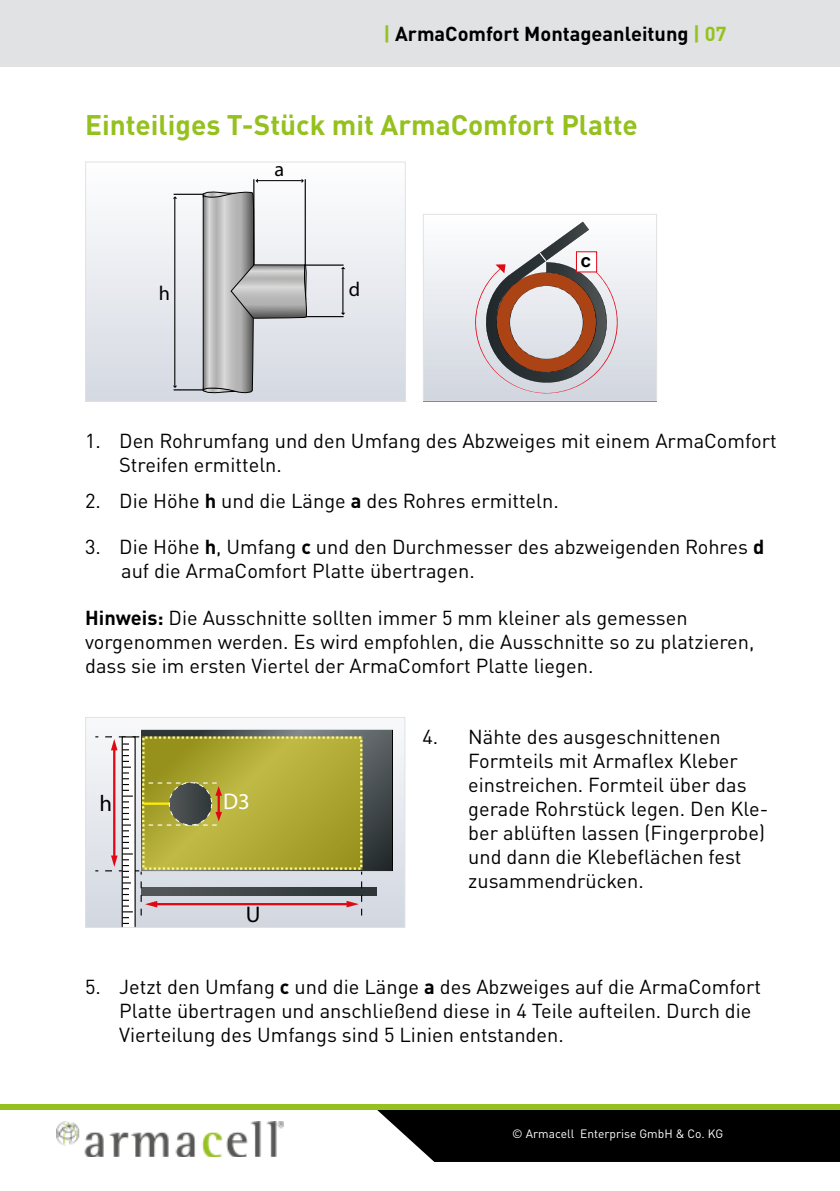
<style>
.page{position:relative;width:840px;height:1191px;background:#fff}
.page>*{position:absolute;margin:0;border:0;box-sizing:border-box;transform-origin:0 0}
.t1{font:700 28px "DIN Pro";color:#95c11f}
.t2{font:22.8px "Myriad";color:#000}
.t3{font:22.8px "Myriad";color:#fff}
.t4{font:20.2px "Myriad";color:#000}
.t5{font:20px/24px "DIN Pro";color:#000}
.t6{font:700 20px "DIN Pro";color:#000}
.t7{font:800 13.6px "Swiss 721 BT";color:#000}
.t8{font:12px "DIN Pro";color:#fff}
.s1{color:#95c11f}
.s2{font-weight:700}
</style>
<div class="page">
<div style="left:377px;top:1110px;width:462px;height:52px;background:#000"></div>
<img style="left:57px;top:1121px;width:226px;height:36px">
<svg style="left:87px;top:178px;width:316px;height:221px"></svg>
<hr style="left:304px;top:179px;width:1px;height:86px;background:#000">
<hr style="left:253px;top:179px;width:1px;height:86px;background:#000">
<svg style="left:301px;top:179px;width:3px;height:4px"></svg>
<hr style="left:257px;top:180px;width:44px;height:1px;background:#000">
<hr style="left:173px;top:194px;width:30px;height:1px;background:#000">
<hr style="left:173px;top:389px;width:30px;height:1px;background:#000">
<hr style="left:306px;top:264px;width:37px;height:2px;background:#000">
<hr style="left:306px;top:316px;width:37px;height:1px;background:#000">
<hr style="left:342px;top:269px;width:1px;height:44px;background:#000">
<svg style="left:173px;top:196px;width:4px;height:3px"></svg>
<hr style="left:174px;top:199px;width:1px;height:187px;background:#000">
<svg style="left:202px;top:191px;width:105px;height:208px;background:#c0c1c3"></svg>
<div style="left:85px;top:161px;width:320px;height:240px;border:1px solid #e0e2e3"></div>
<svg style="left:424px;top:221px;width:230px;height:178px"></svg>
<div style="left:575px;top:251px;width:21px;height:21px;background:#fff"></div>
<div style="left:422px;top:214px;width:234px;height:187px;border:1px solid #e0e2e3"></div>
<svg style="left:87px;top:729px;width:316px;height:197px;background:#afac7a"></svg>
<div style="left:85px;top:717px;width:320px;height:211px;border:1px solid #e0e2e3"></div>
<div style="left:0;top:0;width:839px;height:66px;background:#e0e2e3"></div>
<div style="left:0;top:1104px;width:839px;height:6px;background:#95c11f"></div>
<p class="t6" style="left:383px;top:17px;width:344px"><span class="s1">|</span> ArmaComfort Montageanleitung <span class="s1">| 07</span></p>
<h1 class="t1" style="left:85px;top:101px;width:554px">Einteiliges T-Stück mit ArmaComfort Platte</h1>
<p class="t4" style="left:274px;top:159px;width:11px">a</p>
<p class="t4" style="left:159px;top:283px;width:13px">h</p>
<p class="t4" style="left:348px;top:279px;width:13px">d</p>
<p class="t7" style="left:580px;top:253px;width:12px">C</p>
<p class="t5" style="left:119px;top:427px;width:658px;text-indent:-34px">1. Den Rohrumfang und den Umfang des Abzweiges mit einem ArmaComfort<br>Streifen ermitteln.</p>
<p class="t5" style="left:85px;top:486px;width:475px">2. Die Höhe <span class="s2">h</span> und die Länge <span class="s2">a</span> des Rohres ermitteln.</p>
<p class="t5" style="left:121px;top:533px;width:644px;text-indent:-36px">3. Die Höhe <span class="s2">h</span>, Umfang <span class="s2">c</span> und den Durchmesser des abzweigenden Rohres <span class="s2">d </span>auf die ArmaComfort Platte übertragen.</p>
<p class="t5" style="left:85px;top:604px;width:670px"><span class="s2">Hinweis:</span> Die Ausschnitte sollten immer 5 mm kleiner als gemessen vorgenommen werden. Es wird empfohlen, die Ausschnitte so zu platzieren, dass sie im ersten Viertel der ArmaComfort Platte liegen.</p>
<p class="t2" style="left:99px;top:792px;width:14px">h</p>
<p class="t3" style="left:223px;top:790px;width:28px">D3</p>
<p class="t2" style="left:246px;top:903px;width:16px">U</p>
<p class="t5" style="left:468px;top:722px;width:301px;text-indent:-46px">4. Nähte des ausgeschnittenen<br>Formteils mit Armaflex Kleber einstreichen. Formteil über das gerade Rohrstück legen. Den Kle&shy;ber ablüften lassen (Fingerprobe) und dann die Klebeflächen fest zusammendrücken.</p>
<p class="t5" style="left:119px;top:972px;width:643px;text-indent:-34px">5. Jetzt den Umfang <span class="s2">c</span> und die Länge <span class="s2">a</span> des Abzweiges auf die ArmaComfort<br>Platte übertragen und anschließend diese in 4 Teile aufteilen. Durch die<br>Vierteilung des Umfangs sind 5 Linien entstanden.</p>
<p class="t8" style="left:512px;top:1124px;width:212px">© Armacell Enterprise GmbH &amp; Co. KG</p>
</div>
